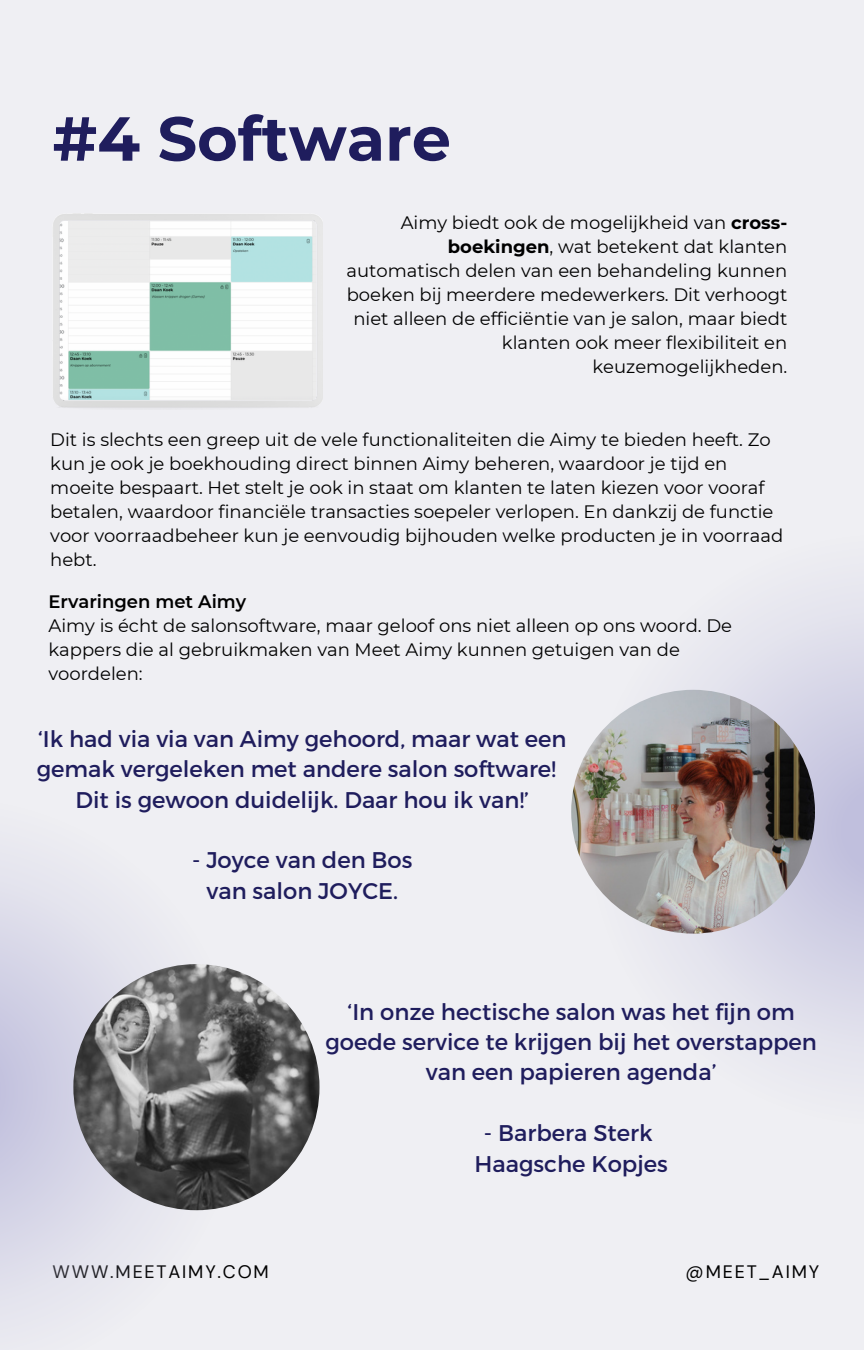
<style>
.page{position:relative;width:864px;height:1350px;background:#efeff3}
.page>*{position:absolute;margin:0;border:0;box-sizing:border-box;transform-origin:0 0}
.t1{font:700 62.1px "Montserrat";color:#1f1d5d}
.t2{font:22.72px/30.4px "Montserrat";color:#1f1d5d;text-align:center}
.t3{font:18px/24.1px "Montserrat";color:#000}
.t4{font:18px "DM Sans";letter-spacing:.1em;color:#000}
.t5{font:600 18px "Montserrat";color:#000}
.s1{font-weight:700}
</style>
<div class="page">
<img style="left:53px;top:214px;width:270px;height:194px">
<svg style="left:595px;top:606px;width:269px;height:448px"></svg>
<svg style="left:0;top:875px;width:241px;height:433px"></svg>
<img style="left:571px;top:690px;width:244px;height:244px;border-radius:50%">
<img style="left:73px;top:964px;width:247px;height:246px;border-radius:50%">
<p class="t1" style="left:53px;top:101px;width:400px">#4 Software</p>
<p class="t3" style="left:346px;top:210px;width:442px;text-align:right">Aimy biedt ook de mogelijkheid van <span class="s1">cross&shy;boekingen</span>, wat betekent dat klanten automatisch delen van een behandeling kunnen boeken bij meerdere medewerkers. Dit verhoogt niet alleen de efficiëntie van je salon, maar biedt klanten ook meer flexibiliteit en keuzemogelijkheden.</p>
<p class="t3" style="left:50px;top:427px;width:734px">Dit is slechts een greep uit de vele functionaliteiten die Aimy te bieden heeft. Zo kun je ook je boekhouding direct binnen Aimy beheren, waardoor je tijd en moeite bespaart. Het stelt je ook in staat om klanten te laten kiezen voor vooraf betalen, waardoor financiële transacties soepeler verlopen. En dankzij de functie voor voorraadbeheer kun je eenvoudig bijhouden welke producten je in voorraad hebt.</p>
<p class="t5" style="left:48px;top:591px;width:199px">Ervaringen met Aimy</p>
<p class="t3" style="left:48px;top:614px;width:685px">Aimy is écht de salonsoftware, maar geloof ons niet alleen op ons woord. De kappers die al gebruikmaken van Meet Aimy kunnen getuigen van de voordelen:</p>
<p class="t2" style="left:37px;top:722px;width:531px">‘Ik had via via van Aimy gehoord, maar wat een gemak vergeleken met andere salon software!<br>Dit is gewoon duidelijk. Daar hou ik van!’</p>
<p class="t2" style="left:192px;top:844px;width:222px">- Joyce van den Bos</p>
<p class="t2" style="left:207px;top:874px;width:193px">van salon JOYCE.</p>
<p class="t2" style="left:325px;top:995px;width:493px">‘In onze hectische salon was het fijn om goede service te krijgen bij het overstappen van een papieren agenda’</p>
<p class="t2" style="left:484px;top:1117px;width:170px">- Barbera Sterk</p>
<p class="t2" style="left:474px;top:1147px;width:195px">Haagsche Kopjes</p>
<p class="t4" style="left:53px;top:1261px;width:218px">WWW.MEETAIMY.COM</p>
<p class="t4" style="left:686px;top:1261px;width:135px">@MEET_AIMY</p>
</div>
